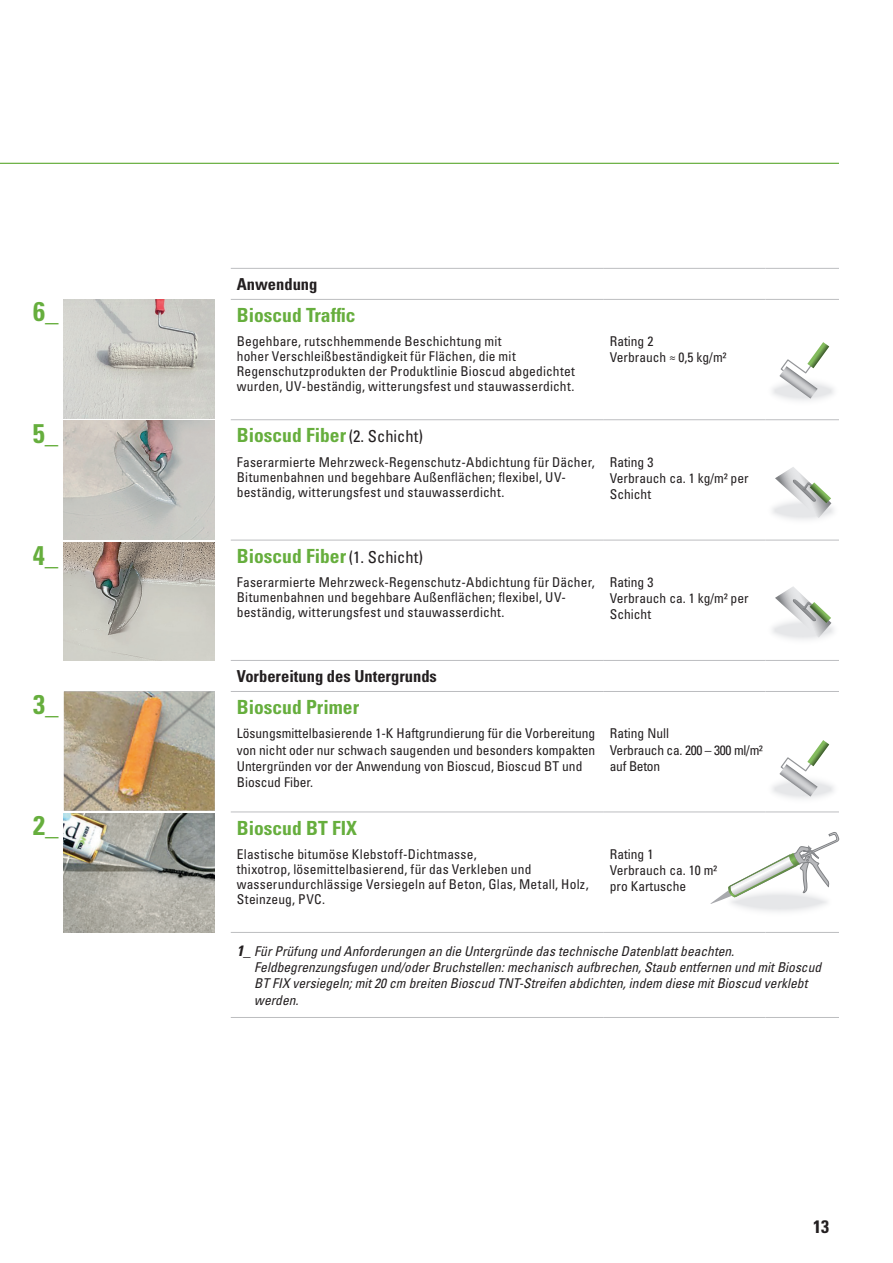
<style>
.page{position:relative;width:893px;height:1263px;background:#fff}
.page>*{position:absolute;margin:0;border:0;box-sizing:border-box;transform-origin:0 0}
.t1{font:700 condensed 27px "Univers LT Std";color:#66ae3d}
.t2{font:700 condensed 19.5px "Univers LT Std";color:#66ae3d}
.t3{font:700 condensed 18px "Univers LT Std";color:#231f20}
.t4{font:700 condensed 16.5px "Univers LT Std";color:#231f20}
.t5{font:condensed 13.5px/15px "Univers LT Std";letter-spacing:.01em;color:#231f20}
.t6{font:italic condensed 13.5px/16.2px "Univers LT Std";color:#231f20}
.t7{font:condensed 13.5px/16.2px "Univers LT Std";letter-spacing:-.02em;color:#231f20}
.s1{font-weight:400;font-size:16.5px;color:#231f20}
.s2{font-weight:700;font-size:15px}
</style>
<div class="page">
<hr style="left:0;top:163px;width:839px;height:1px;background:#66ae3d">
<hr style="left:231px;top:268px;width:373px;height:1px;background:#bcbdc0">
<hr style="left:604px;top:268px;width:161px;height:1px;background:#bcbdc0">
<hr style="left:765px;top:268px;width:74px;height:1px;background:#bcbdc0">
<hr style="left:231px;top:299px;width:373px;height:1px;background:#bcbdc0">
<hr style="left:604px;top:299px;width:161px;height:1px;background:#bcbdc0">
<hr style="left:765px;top:299px;width:74px;height:1px;background:#bcbdc0">
<hr style="left:231px;top:419px;width:373px;height:1px;background:#bcbdc0">
<hr style="left:604px;top:419px;width:161px;height:1px;background:#bcbdc0">
<hr style="left:765px;top:419px;width:74px;height:1px;background:#bcbdc0">
<hr style="left:231px;top:540px;width:373px;height:1px;background:#bcbdc0">
<hr style="left:231px;top:691px;width:373px;height:1px;background:#bcbdc0">
<hr style="left:231px;top:811px;width:373px;height:1px;background:#bcbdc0">
<hr style="left:604px;top:540px;width:161px;height:1px;background:#bcbdc0">
<hr style="left:604px;top:691px;width:161px;height:1px;background:#bcbdc0">
<hr style="left:604px;top:811px;width:161px;height:1px;background:#bcbdc0">
<hr style="left:765px;top:540px;width:74px;height:1px;background:#bcbdc0">
<hr style="left:231px;top:660px;width:373px;height:1px;background:#bcbdc0">
<hr style="left:231px;top:932px;width:373px;height:1px;background:#bcbdc0">
<hr style="left:231px;top:1017px;width:373px;height:1px;background:#bcbdc0">
<hr style="left:604px;top:1017px;width:161px;height:1px;background:#bcbdc0">
<hr style="left:765px;top:1017px;width:74px;height:1px;background:#bcbdc0">
<hr style="left:604px;top:660px;width:161px;height:1px;background:#bcbdc0">
<hr style="left:604px;top:932px;width:161px;height:1px;background:#bcbdc0">
<hr style="left:765px;top:660px;width:74px;height:1px;background:#bcbdc0">
<hr style="left:765px;top:691px;width:74px;height:1px;background:#bcbdc0">
<hr style="left:765px;top:811px;width:74px;height:1px;background:#bcbdc0">
<hr style="left:765px;top:932px;width:74px;height:1px;background:#bcbdc0">
<img style="left:64px;top:299px;width:151px;height:119px">
<img style="left:64px;top:420px;width:151px;height:120px">
<img style="left:64px;top:542px;width:151px;height:118px">
<img style="left:64px;top:691px;width:151px;height:119px">
<img style="left:64px;top:813px;width:151px;height:119px">
<svg style="left:767px;top:376px;width:72px;height:30px"></svg>
<svg style="left:779px;top:342px;width:50px;height:57px"></svg>
<svg style="left:767px;top:774px;width:72px;height:30px"></svg>
<svg style="left:779px;top:740px;width:50px;height:56px"></svg>
<div style="left:767px;top:496px;width:72px;height:29px;background:#fafbfb;border-radius:50%"></div>
<svg style="left:775px;top:467px;width:56px;height:51px"></svg>
<div style="left:767px;top:615px;width:72px;height:30px;background:#fafbfb;border-radius:50%"></div>
<svg style="left:775px;top:586px;width:56px;height:52px"></svg>
<svg style="left:726px;top:887px;width:107px;height:30px"></svg>
<svg style="left:710px;top:832px;width:129px;height:72px"></svg>
<p class="t1" style="left:33px;top:295px;width:27px">6_</p>
<p class="t1" style="left:33px;top:417px;width:27px">5_</p>
<p class="t1" style="left:33px;top:539px;width:27px">4_</p>
<p class="t1" style="left:33px;top:688px;width:27px">3_</p>
<p class="t1" style="left:33px;top:809px;width:27px">2_</p>
<p class="t4" style="left:237px;top:274px;width:82px">Anwendung</p>
<p class="t2" style="left:237px;top:303px;width:120px">Bioscud Traffic</p>
<p class="t5" style="left:237px;top:334px;width:340px">Begehbare, rutschhemmende Beschichtung mit<br>hoher Verschleißbeständigkeit für Flächen, die mit Regenschutzprodukten der Produktlinie Bioscud abgedichtet wurden, UV-beständig, witterungsfest und stauwasserdicht.</p>
<p class="t5" style="left:610px;top:334px;width:45px">Rating 2</p>
<p class="t5" style="left:610px;top:350px;width:118px">Verbrauch ≈ 0,5 kg/m²</p>
<p class="t2" style="left:237px;top:423px;width:188px">Bioscud Fiber<span class="s1">(2. Schicht)</span></p>
<p class="t5" style="left:237px;top:454px;width:360px">Faserarmierte Mehrzweck-Regenschutz-Abdichtung für Dächer,<br>Bitumenbahnen und begehbare Außenflächen; flexibel, UV&shy;beständig, witterungsfest und stauwasserdicht.</p>
<p class="t5" style="left:610px;top:454px;width:45px">Rating 3</p>
<p class="t5" style="left:610px;top:470px;width:140px;line-height:16.2px">Verbrauch ca. 1 kg/m² per<br>Schicht</p>
<p class="t2" style="left:237px;top:544px;width:188px">Bioscud Fiber<span class="s1">(1. Schicht)</span></p>
<p class="t5" style="left:237px;top:574px;width:360px">Faserarmierte Mehrzweck-Regenschutz-Abdichtung für Dächer,<br>Bitumenbahnen und begehbare Außenflächen; flexibel, UV&shy;beständig, witterungsfest und stauwasserdicht.</p>
<p class="t5" style="left:610px;top:574px;width:45px">Rating 3</p>
<p class="t5" style="left:610px;top:590px;width:140px;line-height:16.2px">Verbrauch ca. 1 kg/m² per<br>Schicht</p>
<p class="t4" style="left:237px;top:666px;width:202px">Vorbereitung des Untergrunds</p>
<p class="t2" style="left:237px;top:695px;width:124px">Bioscud Primer</p>
<p class="t5" style="left:237px;top:725px;width:360px;line-height:16.2px">Lösungsmittelbasierende 1-K Haftgrundierung für die Vorbereitung von nicht oder nur schwach saugenden und besonders kompakten Untergründen vor der Anwendung von Bioscud, Bioscud BT und Bioscud Fiber.</p>
<p class="t5" style="left:610px;top:726px;width:61px">Rating Null</p>
<p class="t7" style="left:610px;top:741px;width:154px">Verbrauch ca. 200 – 300 ml/m² auf Beton</p>
<p class="t2" style="left:237px;top:816px;width:122px">Bioscud BT FIX</p>
<p class="t5" style="left:237px;top:846px;width:353px">Elastische bitumöse Klebstoff-Dichtmasse,<br>thixotrop, lösemittelbasierend, für das Verkleben und wasserundurchlässige Versiegeln auf Beton, Glas, Metall, Holz, Steinzeug, PVC.</p>
<p class="t5" style="left:610px;top:846px;width:45px">Rating 1</p>
<p class="t5" style="left:610px;top:862px;width:109px;line-height:16.2px">Verbrauch ca. 10 m² pro Kartusche</p>
<p class="t6" style="left:254px;top:943px;width:568px;text-indent:-17px"><span class="s2">1_</span> Für Prüfung und Anforderungen an die Untergründe das technische Datenblatt beachten.<br>Feldbegrenzungsfugen und/oder Bruchstellen: mechanisch aufbrechen, Staub entfernen und mit Bioscud BT FIX versiegeln; mit 20 cm breiten Bioscud TNT-Streifen abdichten, indem diese mit Bioscud verklebt werden.</p>
<h3 class="t3" style="left:813px;top:1216px;width:17px">13</h3>
</div>
